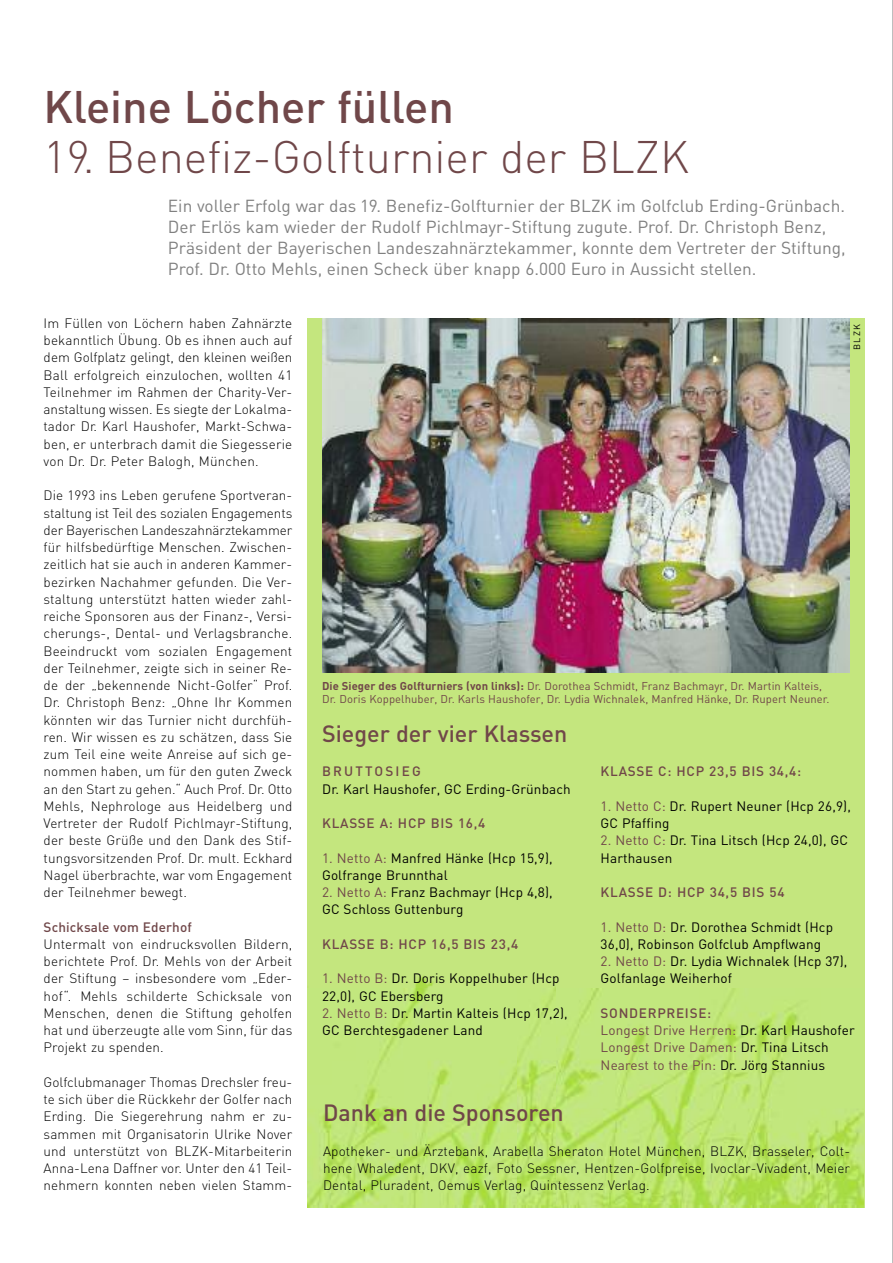
<style>
.page{position:relative;width:893px;height:1263px;background:#fff}
.page>*{position:absolute;margin:0;border:0;box-sizing:border-box;transform-origin:0 0}
.t1{font:300 45px "DIN";color:#704749}
.t2{font:500 45px "DIN";color:#704749}
.t3{font:500 23.25px "DIN";color:#704749}
.t4{font:17.25px/21px "DIN";color:#808080}
.t5{font:300 13.5px/17.2px "DIN";letter-spacing:.01em;color:#000;text-align:justify}
.t6{font:13.5px/17.2px "DIN";letter-spacing:.01em;color:#000}
.t7{font:13.5px/17.2px "DIN";letter-spacing:.01em;color:#704749}
.t8{font:500 13.5px "DIN";letter-spacing:.055em;color:#704749}
.t9{font:500 13.5px "DIN";letter-spacing:.01em;color:#704749}
.t10{font:500 13.5px "DIN";letter-spacing:.16em;color:#704749}
.t11{font:11.25px/12.8px "DIN";letter-spacing:.005em;color:#704749}
.t12{font:9px "DIN";color:#000}
.s1{font-weight:700}
.s2{color:#704749}
.s3{font-weight:500}
.s4{color:#000}
</style>
<div class="page">
<div style="left:307px;top:318px;width:558px;height:889px;background:#c4e67e"></div>
<img style="left:322px;top:318px;width:527px;height:355px">
<img style="left:556px;top:988px;width:307px;height:219px">
<img style="left:308px;top:975px;width:248px;height:232px">
<hr style="left:892px;top:0;width:1px;height:1263px;background:#808080">
<h1 class="t2" style="left:44px;top:81px;width:412px">Kleine Löcher füllen</h1>
<h1 class="t1" style="left:44px;top:131px;width:647px">19. Benefiz-Golfturnier der BLZK</h1>
<p class="t4" style="left:168px;top:196px;width:679px">Ein voller Erfolg war das 19. Benefiz-Golfturnier der BLZK im Golfclub Erding-Grünbach.<br>Der Erlös kam wieder der Rudolf Pichlmayr-Stiftung zugute. Prof. Dr. Christoph Benz, Präsident der Bayerischen Landeszahnärztekammer, konnte dem Vertreter der Stiftung, Prof. Dr. Otto Mehls, einen Scheck über knapp 6.000 Euro in Aussicht stellen.</p>
<p class="t5" style="left:44px;top:314px;width:250px">Im Füllen von Löchern haben Zahnärzte bekanntlich Übung. Ob es ihnen auch auf dem Golfplatz gelingt, den kleinen weißen Ball erfolgreich einzulochen, wollten 41<br>Teilnehmer im Rahmen der Charity-Ver&shy;anstaltung wissen. Es siegte der Lokalma&shy;tador Dr. Karl Haushofer, Markt-Schwa&shy;ben, er unterbrach damit die Siegesserie von Dr. Dr. Peter Balogh, München.</p>
<p class="t5" style="left:44px;top:487px;width:250px">Die 1993 ins Leben gerufene Sportveran&shy;staltung ist Teil des sozialen Engagements der Bayerischen Landeszahnärztekammer für hilfsbedürftige Menschen. Zwischen&shy;zeitlich hat sie auch in anderen Kammer&shy;bezirken Nachahmer gefunden. Die Ver&shy;staltung unterstützt hatten wieder zahl&shy;reiche Sponsoren aus der Finanz-, Versi&shy;cherungs-, Dental- und Verlagsbranche.<br>Beeindruckt vom sozialen Engagement der Teilnehmer, zeigte sich in seiner Re&shy;de der „bekennende Nicht-Golfer“ Prof.<br>Dr. Christoph Benz: „Ohne Ihr Kommen könnten wir das Turnier nicht durchfüh&shy;ren. Wir wissen es zu schätzen, dass Sie zum Teil eine weite Anreise auf sich ge&shy;nommen haben, um für den guten Zweck an den Start zu gehen.“ Auch Prof. Dr. Otto Mehls, Nephrologe aus Heidelberg und Vertreter der Rudolf Pichlmayr-Stiftung, der beste Grüße und den Dank des Stif&shy;tungsvorsitzenden Prof. Dr. mult. Eckhard Nagel überbrachte, war vom Engagement der Teilnehmer bewegt.</p>
<p class="t9" style="left:44px;top:919px;width:150px">Schicksale vom Ederhof</p>
<p class="t5" style="left:44px;top:935px;width:250px">Untermalt von eindrucksvollen Bildern, berichtete Prof. Dr. Mehls von der Arbeit der Stiftung – insbesondere vom „Eder&shy;hof“. Mehls schilderte Schicksale von Menschen, denen die Stiftung geholfen hat und überzeugte alle vom Sinn, für das Projekt zu spenden.</p>
<p class="t5" style="left:44px;top:1073px;width:250px">Golfclubmanager Thomas Drechsler freu&shy;te sich über die Rückkehr der Golfer nach Erding. Die Siegerehrung nahm er zu&shy;sammen mit Organisatorin Ulrike Nover und unterstützt von BLZK-Mitarbeiterin Anna-Lena Daffner vor. Unter den 41 Teil&shy;nehmern konnten neben vielen Stamm-</p>
<p class="t12" style="left:852px;top:350px;width:28px;rotate:-90deg">BLZK</p>
<p class="t11" style="left:322px;top:680px;width:509px"><span class="s1">Die Sieger des Golfturniers (von links):</span> Dr. Dorothea Schmidt, Franz Bachmayr, Dr. Martin Kalteis,<br>Dr. Doris Koppelhuber, Dr. Karls Haushofer, Dr. Lydia Wichnalek, Manfred Hänke, Dr. Rupert Neuner.</p>
<h2 class="t3" style="left:322px;top:720px;width:247px">Sieger der vier Klassen</h2>
<p class="t10" style="left:322px;top:764px;width:100px">BRUTTOSIEG</p>
<p class="t6" style="left:322px;top:780px;width:250px">Dr. Karl Haushofer, GC Erding-Grünbach</p>
<p class="t8" style="left:322px;top:815px;width:165px">KLASSE A: HCP BIS 16,4</p>
<p class="t6" style="left:322px;top:849px;width:232px"><span class="s2">1. Netto A:</span> Manfred Hänke (Hcp 15,9),<br>Golfrange Brunnthal</p>
<p class="t6" style="left:322px;top:884px;width:232px"><span class="s2">2. Netto A:</span> Franz Bachmayr (Hcp 4,8),<br>GC Schloss Guttenburg</p>
<p class="t8" style="left:322px;top:936px;width:198px">KLASSE B: HCP 16,5 BIS 23,4</p>
<p class="t6" style="left:322px;top:970px;width:239px"><span class="s2">1. Netto B:</span> Dr. Doris Koppelhuber (Hcp<br>22,0), GC Ebersberg</p>
<p class="t6" style="left:322px;top:1004px;width:247px"><span class="s2">2. Netto B:</span> Dr. Martin Kalteis (Hcp 17,2),<br>GC Berchtesgadener Land</p>
<p class="t8" style="left:601px;top:764px;width:202px">KLASSE C: HCP 23,5 BIS 34,4:</p>
<p class="t6" style="left:601px;top:797px;width:252px"><span class="s2">1. Netto C:</span> Dr. Rupert Neuner (Hcp 26,9),<br>GC Pfaffing</p>
<p class="t6" style="left:601px;top:832px;width:249px"><span class="s2">2. Netto C:</span> Dr. Tina Litsch (Hcp 24,0), GC<br>Harthausen</p>
<p class="t8" style="left:601px;top:884px;width:185px">KLASSE D: HCP 34,5 BIS 54</p>
<p class="t6" style="left:601px;top:918px;width:234px"><span class="s2">1. Netto D:</span> Dr. Dorothea Schmidt (Hcp<br>36,0), Robinson Golfclub Ampflwang</p>
<p class="t6" style="left:601px;top:953px;width:248px"><span class="s2">2. Netto D:</span> Dr. Lydia Wichnalek (Hcp 37),<br>Golfanlage Weiherhof</p>
<p class="t7" style="left:601px;top:1004px;width:256px"><span class="s3">SONDERPREISE:<br></span>Longest Drive Herren: <span class="s4">Dr. Karl Haushofer<br></span>Longest Drive Damen: <span class="s4">Dr. Tina Litsch<br></span>Nearest to the Pin: <span class="s4">Dr. Jörg Stannius</span></p>
<h2 class="t3" style="left:323px;top:1099px;width:242px">Dank an die Sponsoren</h2>
<p class="t5" style="left:323px;top:1142px;width:529px">Apotheker- und Ärztebank, Arabella Sheraton Hotel München, BLZK, Brasseler, Colt&shy;hene Whaledent, DKV, eazf, Foto Sessner, Hentzen-Golfpreise, Ivoclar-Vivadent, Meier Dental, Pluradent, Oemus Verlag, Quintessenz Verlag.</p>
</div>
